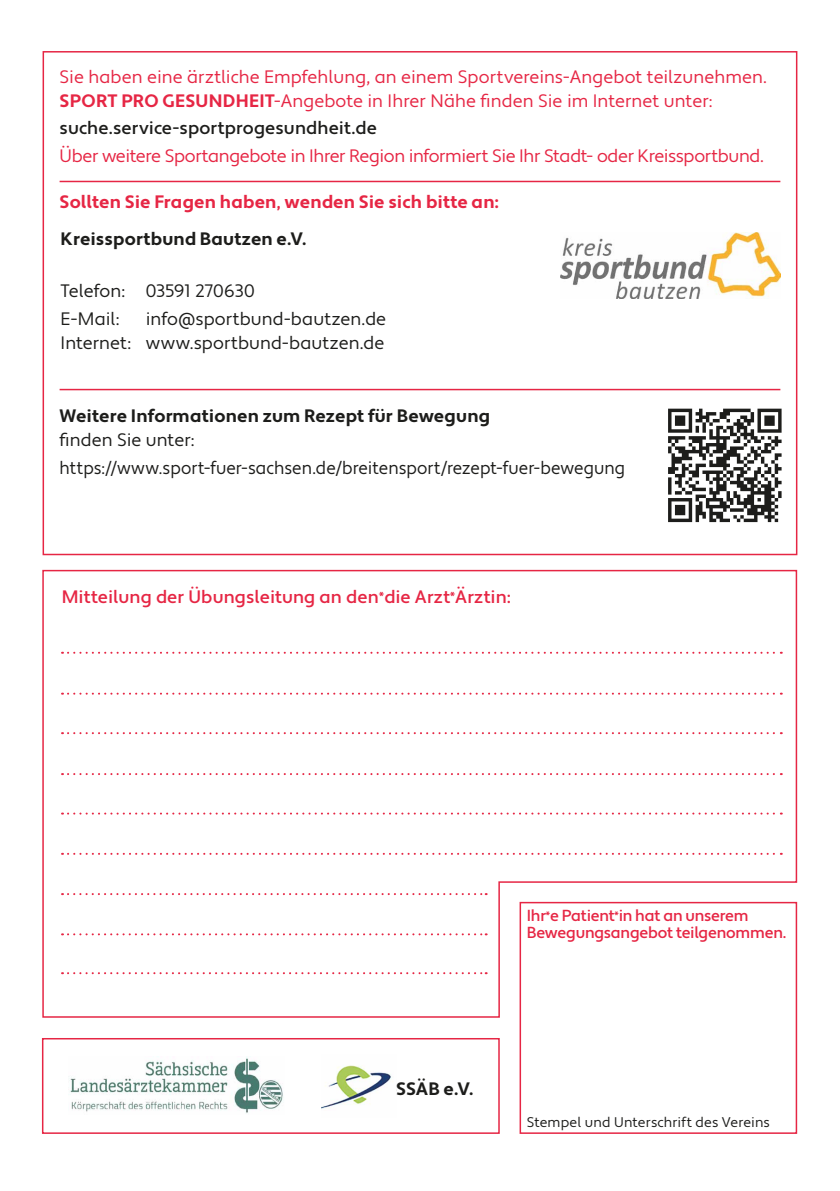
<style>
.page{position:relative;width:840px;height:1191px;background:#fff}
.page>*{position:absolute;margin:0;border:0;box-sizing:border-box;transform-origin:0 0}
.t1{font:18px/28px "Apertura";letter-spacing:.005em;color:#1d1d1b}
.t2{font:18px/24px "Apertura";letter-spacing:-.005em;color:#e62644}
.t3{font:18px "Apertura";letter-spacing:-.025em;color:#e62644}
.t4{font:700 18px "Apertura";letter-spacing:.005em;color:#1d1d1b}
.t5{font:500 18px "Apertura";letter-spacing:.005em;color:#e62644}
.t6{font:700 18px "Apertura";letter-spacing:.005em;color:#e62644}
.t7{font:500 18px "Apertura";letter-spacing:.005em;color:#1d1d1b}
.t8{font:500 16px/16.8px "Apertura";letter-spacing:-.015em;color:#e62644}
.t9{font:14px "Apertura";letter-spacing:.01em;color:#1d1d1b}
.s1{font-weight:700}
</style>
<div class="page">
<div style="left:42px;top:1038px;width:457px;height:95px;border:2px solid #e62644"></div>
<svg style="left:42px;top:569px;width:755px;height:449px"></svg>
<svg style="left:62px;top:652px;width:719px;height:2px"></svg>
<hr style="left:60px;top:181px;width:720px;height:1px;background:#e62644">
<hr style="left:60px;top:389px;width:720px;height:1px;background:#e62644">
<svg style="left:62px;top:692px;width:719px;height:2px"></svg>
<svg style="left:62px;top:732px;width:719px;height:2px"></svg>
<svg style="left:62px;top:773px;width:719px;height:2px"></svg>
<svg style="left:62px;top:812px;width:719px;height:2px"></svg>
<svg style="left:62px;top:853px;width:719px;height:2px"></svg>
<svg style="left:62px;top:893px;width:424px;height:2px"></svg>
<svg style="left:62px;top:933px;width:424px;height:2px"></svg>
<svg style="left:62px;top:972px;width:424px;height:2px"></svg>
<svg style="left:668px;top:409px;width:113px;height:113px"></svg>
<div style="left:519px;top:902px;width:277px;height:231px;border:2px solid #e62644"></div>
<img style="left:70px;top:1057px;width:213px;height:57px">
<img style="left:321px;top:1065px;width:70px;height:44px">
<img style="left:560px;top:233px;width:220px;height:65px">
<p class="t2" style="left:60px;top:65px;width:708px">Sie haben eine ärztliche Empfehlung, an einem Sportvereins-Angebot teilzunehmen.<br><span class="s1">SPORT PRO GESUNDHEIT</span>-Angebote in Ihrer Nähe finden Sie im Internet unter:</p>
<p class="t7" style="left:60px;top:117px;width:319px">suche.service-sportprogesundheit.de</p>
<p class="t3" style="left:60px;top:144px;width:705px">Über weitere Sportangebote in Ihrer Region informiert Sie Ihr Stadt- oder Kreissportbund.</p>
<p class="t6" style="left:60px;top:191px;width:440px">Sollten Sie Fragen haben, wenden Sie sich bitte an:</p>
<p class="t4" style="left:61px;top:228px;width:247px">Kreissportbund Bautzen e.V.</p>
<p class="t1" style="left:61px;top:278px;width:195px">Telefon: 03591 270630<br>E-Mail:</p>
<p class="t1" style="left:61px;top:308px;width:327px;line-height:24px;text-align:right">info@sportbund-bautzen.de<br>Internet: www.sportbund-bautzen.de</p>
<p class="t4" style="left:60px;top:405px;width:432px">Weitere Informationen zum Rezept für Bewegung</p>
<p class="t1" style="left:60px;top:426px;width:566px">finden Sie unter: https://www.sport-fuer-sachsen.de/breitensport/rezept-fuer-bewegung</p>
<p class="t5" style="left:62px;top:586px;width:450px">Mitteilung der Übungsleitung an den<sup>*</sup>die Arzt<sup>*</sup>Ärztin:</p>
<p class="t4" style="left:396px;top:1077px;width:79px">SSÄB e.V.</p>
<p class="t8" style="left:526px;top:907px;width:261px">Ihr<sup>*</sup>e Patient<sup>*</sup>in hat an unserem<br>Bewegungsangebot teilgenommen.</p>
<p class="t9" style="left:526px;top:1113px;width:244px">Stempel und Unterschrift des Vereins</p>
</div>
